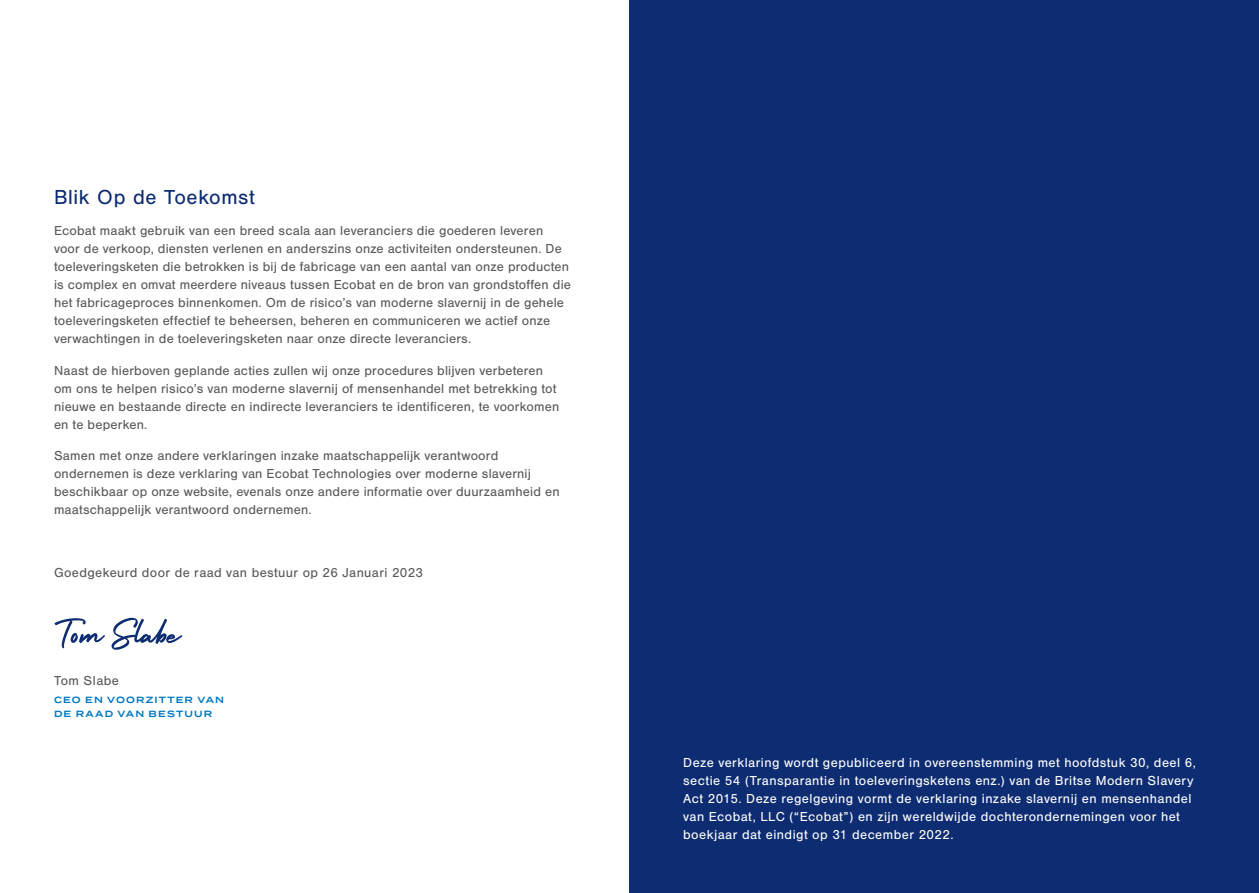
<style>
.page{position:relative;width:1259px;height:893px;background:#fff}
.page>*{position:absolute;margin:0;border:0;box-sizing:border-box;transform-origin:0 0}
.t1{font:51px "Holiday 2";color:#0d2c71}
.t2{font:21px "Nimbus San";letter-spacing:.03em;color:#0d2c71}
.t3{font:13.5px/18px "Nimbus San";letter-spacing:.01em;color:#58595b}
.t4{font:13.5px/18px "Nimbus San";letter-spacing:.03em;color:#fff}
.t5{font:13.5px "Nimbus San";letter-spacing:.035em;color:#58595b}
.t6{font:600 9px/13.5px "Termina";letter-spacing:.125em;color:#0078bf}
</style>
<div class="page">
<div style="left:629px;top:0;width:630px;height:893px;background:#0d2c71"></div>
<h2 class="t2" style="left:54px;top:185px;width:202px">Blik Op de Toekomst</h2>
<p class="t3" style="left:54px;top:222px;width:518px">Ecobat maakt gebruik van een breed scala aan leveranciers die goederen leveren voor de verkoop, diensten verlenen en anderszins onze activiteiten ondersteunen. De toeleveringsketen die betrokken is bij de fabricage van een aantal van onze producten is complex en omvat meerdere niveaus tussen Ecobat en de bron van grondstoffen die het fabricageproces binnenkomen. Om de risico’s van moderne slavernij in de gehele toeleveringsketen effectief te beheersen, beheren en communiceren we actief onze verwachtingen in de toeleveringsketen naar onze directe leveranciers.</p>
<p class="t3" style="left:54px;top:361px;width:507px">Naast de hierboven geplande acties zullen wij onze procedures blijven verbeteren om ons te helpen risico’s van moderne slavernij of mensenhandel met betrekking tot nieuwe en bestaande directe en indirecte leveranciers te identificeren, te voorkomen en te beperken.</p>
<p class="t3" style="left:54px;top:447px;width:507px">Samen met onze andere verklaringen inzake maatschappelijk verantwoord ondernemen is deze verklaring van Ecobat Technologies over moderne slavernij beschikbaar op onze website, evenals onze andere informatie over duurzaamheid en maatschappelijk verantwoord ondernemen.</p>
<p class="t3" style="left:54px;top:564px;width:370px">Goedgekeurd door de raad van bestuur op 26 Januari 2023</p>
<h1 class="t1" style="left:54px;top:610px;width:128px">Tom Slabe</h1>
<p class="t5" style="left:54px;top:673px;width:67px">Tom Slabe</p>
<p class="t6" style="left:54px;top:693px;width:171px">CEO EN VOORZITTER VAN<br>DE RAAD VAN BESTUUR</p>
<p class="t4" style="left:683px;top:754px;width:514px">Deze verklaring wordt gepubliceerd in overeenstemming met hoofdstuk 30, deel 6, sectie 54 (Transparantie in toeleveringsketens enz.) van de Britse Modern Slavery Act 2015. Deze regelgeving vormt de verklaring inzake slavernij en mensenhandel van Ecobat, LLC (“Ecobat”) en zijn wereldwijde dochterondernemingen voor het boekjaar dat eindigt op 31 december 2022.</p>
</div>
